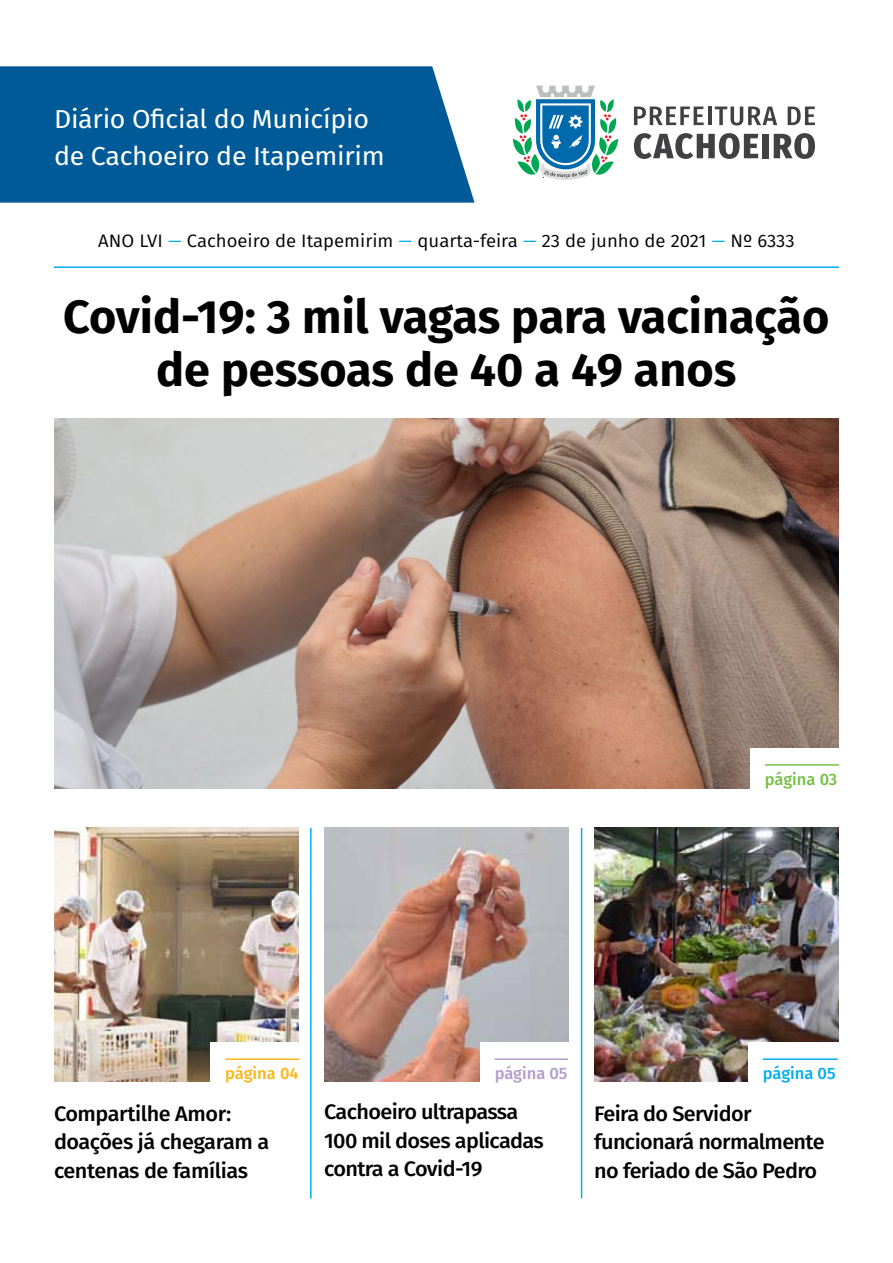
<style>
.page{position:relative;width:893px;height:1263px;background:#fff}
.page>*{position:absolute;margin:0;border:0;box-sizing:border-box;transform-origin:0 0}
.t1{font:700 46.65px/53.4px "Fira Sans";color:#000;text-align:center}
.t2{font:25.95px/37.5px "Fira Sans";letter-spacing:-.01em;color:#fff}
.t3{font:500 21px/28.5px "Fira Sans";letter-spacing:-.03em;color:#000}
.t4{font:18px "Fira Sans";color:#000}
.t5{font:500 16.5px "Fira Sans";color:#fcb515}
.t6{font:500 16.5px "Fira Sans";color:#b19ccb}
.t7{font:500 16.5px "Fira Sans";color:#00aeef}
.t8{font:500 16.5px "Fira Sans";letter-spacing:-.005em;color:#75c044}
.s1{color:#00aeef}
</style>
<div class="page">
<div style="left:0;top:66px;width:475px;height:137px;background:#005a97"></div>
<img style="left:54px;top:828px;width:245px;height:253px">
<div style="left:210px;top:1042px;width:102px;height:41px;background:#fff"></div>
<hr style="left:225px;top:1058px;width:75px;height:2px;background:#fcb515">
<img style="left:594px;top:828px;width:245px;height:253px">
<div style="left:748px;top:1042px;width:102px;height:41px;background:#fff"></div>
<hr style="left:763px;top:1058px;width:75px;height:2px;background:#00aeef">
<img style="left:324px;top:828px;width:245px;height:253px">
<div style="left:480px;top:1042px;width:101px;height:41px;background:#fff"></div>
<hr style="left:495px;top:1058px;width:73px;height:2px;background:#b19ccb">
<img style="left:54px;top:418px;width:785px;height:371px">
<hr style="left:54px;top:266px;width:785px;height:2px;background:#00aeef">
<hr style="left:581px;top:828px;width:1px;height:370px;background:#00aeef">
<div style="left:750px;top:748px;width:102px;height:41px;background:#fff"></div>
<hr style="left:765px;top:764px;width:74px;height:2px;background:#75c044">
<hr style="left:310px;top:828px;width:2px;height:370px;background:#00aeef">
<svg style="left:513px;top:86px;width:105px;height:94px"></svg>
<svg style="left:634px;top:107px;width:70px;height:18px"></svg>
<hr style="left:708px;top:107px;width:3px;height:18px;background:#414042">
<svg style="left:715px;top:107px;width:62px;height:19px"></svg>
<svg style="left:788px;top:107px;width:27px;height:18px"></svg>
<svg style="left:634px;top:133px;width:124px;height:26px"></svg>
<div style="left:762px;top:134px;width:7px;height:24px;background:#414042"></div>
<svg style="left:774px;top:133px;width:41px;height:26px"></svg>
<p class="t2" style="left:54px;top:99px;width:332px">Diário Oficial do Município de Cachoeiro de Itapemirim</p>
<p class="t4" style="left:98px;top:227px;width:698px">ANO LVI <span class="s1">–</span> Cachoeiro de Itapemirim <span class="s1">–</span> quarta-feira <span class="s1">–</span> 23 de junho de 2021 <span class="s1">–</span> Nº 6333</p>
<h1 class="t1" style="left:63px;top:286px;width:768px">Covid-19: 3 mil vagas para vacinação de pessoas de 40 a 49 anos</h1>
<p class="t8" style="left:765px;top:766px;width:74px">página 03</p>
<p class="t5" style="left:225px;top:1060px;width:75px">página 04</p>
<p class="t6" style="left:495px;top:1060px;width:74px">página 05</p>
<p class="t7" style="left:763px;top:1060px;width:74px">página 05</p>
<p class="t3" style="left:54px;top:1098px;width:217px">Compartilhe Amor: doações já chegaram a centenas de famílias</p>
<p class="t3" style="left:324px;top:1097px;width:221px">Cachoeiro ultrapassa<br>100 mil doses aplicadas contra a Covid-19</p>
<p class="t3" style="left:594px;top:1098px;width:232px">Feira do Servidor funcionará normalmente no feriado de São Pedro</p>
</div>
